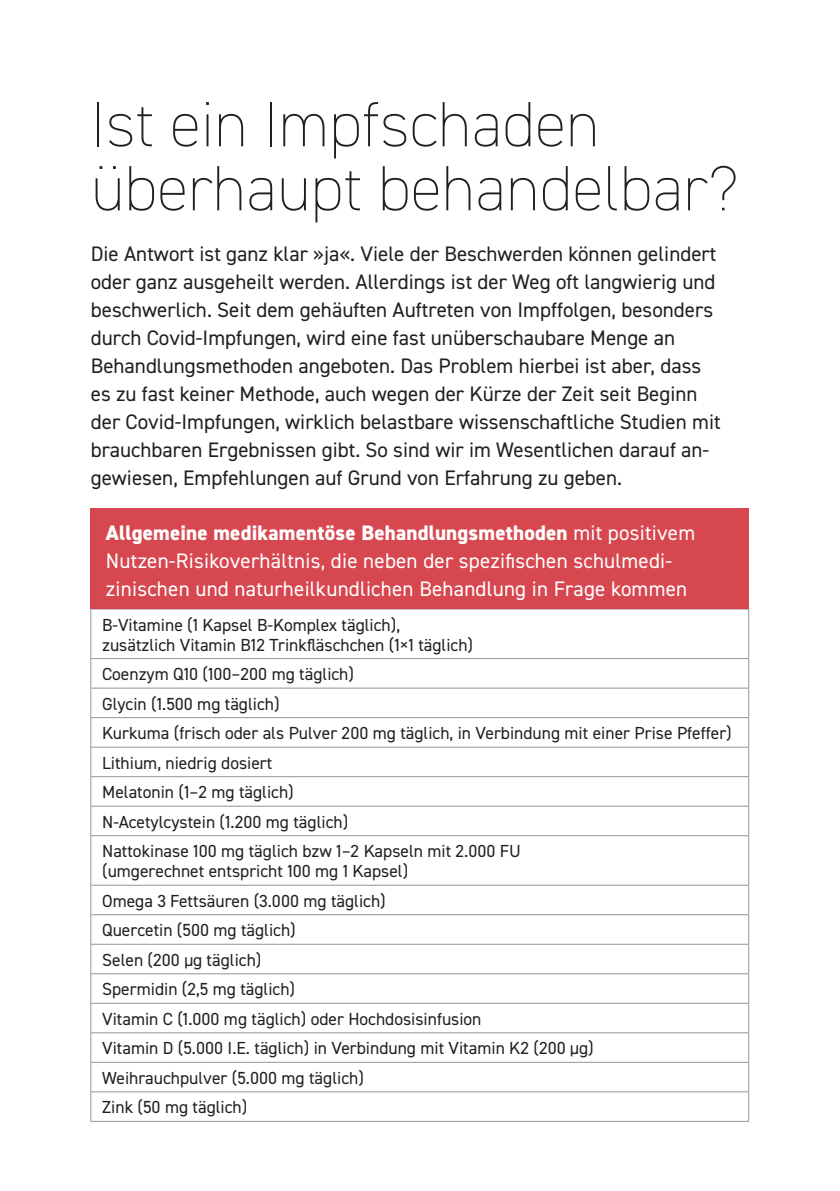
<style>
.page{position:relative;width:840px;height:1191px;background:#fff}
.page>*{position:absolute;margin:0;border:0;box-sizing:border-box;transform-origin:0 0}
.t1{font:200 64px/64px "DIN2014";color:#231f20}
.t2{font:21px/28px "DIN2014";color:#231f20}
.t3{font:21px/28px "DIN2014";letter-spacing:.01em;color:#fff}
.t4{font:17.6px/29.6px "DIN2014";color:#231f20}
.s1{font-weight:800}
</style>
<div class="page">
<hr style="left:90px;top:609px;width:658px;height:1px;background:#939598">
<hr style="left:90px;top:658px;width:658px;height:1px;background:#939598">
<hr style="left:90px;top:688px;width:658px;height:1px;background:#939598">
<hr style="left:90px;top:717px;width:658px;height:1px;background:#939598">
<hr style="left:90px;top:747px;width:658px;height:1px;background:#939598">
<hr style="left:90px;top:776px;width:658px;height:1px;background:#939598">
<hr style="left:90px;top:806px;width:658px;height:1px;background:#939598">
<hr style="left:90px;top:835px;width:658px;height:1px;background:#939598">
<hr style="left:90px;top:885px;width:658px;height:1px;background:#939598">
<hr style="left:90px;top:914px;width:658px;height:1px;background:#939598">
<hr style="left:90px;top:944px;width:658px;height:1px;background:#939598">
<hr style="left:90px;top:973px;width:658px;height:1px;background:#939598">
<hr style="left:90px;top:1003px;width:658px;height:1px;background:#939598">
<hr style="left:90px;top:1032px;width:658px;height:1px;background:#939598">
<hr style="left:90px;top:1062px;width:658px;height:1px;background:#939598">
<hr style="left:90px;top:1091px;width:658px;height:1px;background:#939598">
<hr style="left:90px;top:1121px;width:658px;height:1px;background:#939598">
<hr style="left:748px;top:609px;width:1px;height:49px;background:#939598">
<svg style="left:748px;top:659px;width:1px;height:176px"></svg>
<hr style="left:748px;top:836px;width:1px;height:49px;background:#939598">
<svg style="left:748px;top:885px;width:1px;height:236px"></svg>
<hr style="left:90px;top:609px;width:1px;height:49px;background:#939598">
<svg style="left:90px;top:659px;width:1px;height:176px"></svg>
<hr style="left:90px;top:836px;width:1px;height:49px;background:#939598">
<svg style="left:90px;top:885px;width:1px;height:236px"></svg>
<div style="left:90px;top:508px;width:658px;height:101px;background:#d74750"></div>
<h1 class="t1" style="left:91px;top:92px;width:649px">Ist ein Impfschaden überhaupt behandelbar?</h1>
<p class="t2" style="left:91px;top:239px;width:631px">Die Antwort ist ganz klar »ja«. Viele der Beschwerden können gelindert oder ganz ausgeheilt werden. Allerdings ist der Weg oft langwierig und beschwerlich. Seit dem gehäuften Auftreten von Impffolgen, besonders durch Covid-Impfungen, wird eine fast unüberschaubare Menge an Behandlungsmethoden angeboten. Das Problem hierbei ist aber, dass es zu fast keiner Methode, auch wegen der Kürze der Zeit seit Beginn der Covid-Impfungen, wirklich belastbare wissenschaftliche Studien mit brauchbaren Ergebnissen gibt. So sind wir im Wesentlichen darauf an&shy;gewiesen, Empfehlungen auf Grund von Erfahrung zu geben.</p>
<p class="t3" style="left:106px;top:518px;width:590px"><span class="s1">Allgemeine medikamentöse Behandlungsmethoden</span> mit positivem<br>Nutzen-Risikoverhältnis, die neben der spezifischen schulmedi&shy;zinischen und naturheilkundlichen Behandlung in Frage kommen</p>
<p class="t4" style="left:102px;top:614px;width:372px;line-height:20px">B-Vitamine (1 Kapsel B-Komplex täglich), zusätzlich Vitamin B12 Trinkfläschchen (1×1 täglich)</p>
<p class="t4" style="left:102px;top:659px;width:630px">Coenzym Q10 (100–200 mg täglich)<br>Glycin (1.500 mg täglich)<br>Kurkuma (frisch oder als Pulver 200 mg täglich, in Verbindung mit einer Prise Pfeffer)<br>Lithium, niedrig dosiert<br>Melatonin (1–2 mg täglich)<br>N-Acetylcystein (1.200 mg täglich)<br>Nattokinase 100 mg täglich bzw 1–2 Kapseln mit 2.000 FU</p>
<p class="t4" style="left:102px;top:856px;width:493px">(umgerechnet entspricht 100 mg 1 Kapsel)<br>Omega 3 Fettsäuren (3.000 mg täglich)<br>Quercetin (500 mg täglich)<br>Selen (200 μg täglich)<br>Spermidin (2,5 mg täglich)<br>Vitamin C (1.000 mg täglich) oder Hochdosisinfusion<br>Vitamin D (5.000 I.E. täglich) in Verbindung mit Vitamin K2 (200 μg)<br>Weihrauchpulver (5.000 mg täglich)<br>Zink (50 mg täglich)</p>
</div>
